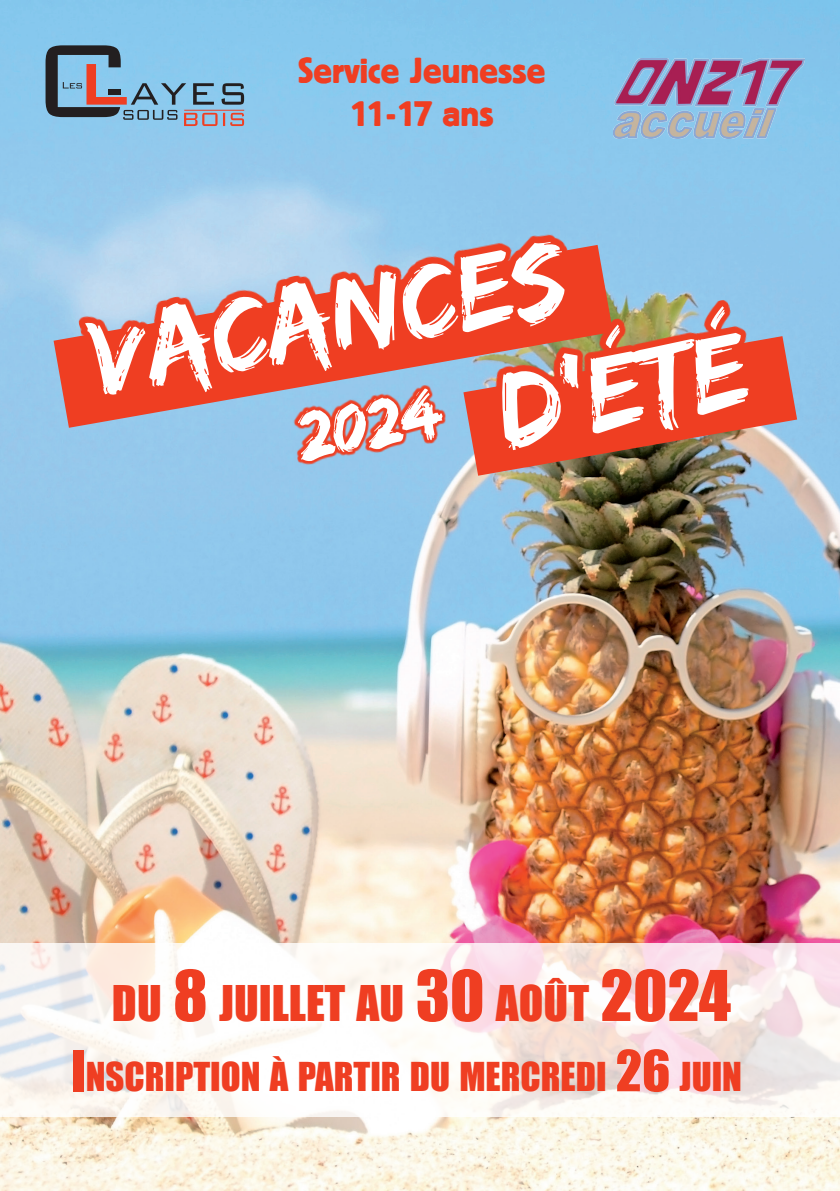
<style>
.page{position:relative;width:840px;height:1191px;background:#fff}
.page>*{position:absolute;margin:0;border:0;box-sizing:border-box;transform-origin:0 0}
.t1{font:45.2px "Impact";color:#ef3e22}
.t2{font:36.6px "Impact";color:#ef3e22}
.t3{font:36px/43.2px "Block BE";color:#ef3e22;text-align:center}
.s1{font-size:64.6px}
.s2{font-size:52.2px}
</style>
<div class="page">
<img style="left:0;top:0;width:839px;height:1191px">
<svg style="left:0;top:943px;width:839px;height:173px"></svg>
<img style="left:612px;top:59px;width:191px;height:79px">
<svg style="left:45px;top:45px;width:199px;height:81px"></svg>
<hr style="left:184px;top:110px;width:60px;height:1px;background:#ef3e22">
<div style="left:108px;top:89px;width:12px;height:6px;background:#231f20"></div>
<svg style="left:288px;top:428px;width:162px;height:39px"></svg>
<svg style="left:54px;top:245px;width:558px;height:183px"></svg>
<svg style="left:77px;top:228px;width:505px;height:189px"></svg>
<svg style="left:85px;top:242px;width:479px;height:153px"></svg>
<img style="left:463px;top:336px;width:333px;height:140px">
<img style="left:482px;top:297px;width:279px;height:169px">
<svg style="left:501px;top:306px;width:247px;height:144px"></svg>
<p class="t3" style="left:297px;top:47px;width:249px">Service Jeunesse<br>11-17 ans</p>
<p class="t1" style="left:112px;top:968px;width:620px">DU <span class="s1">8</span> JUILLET AU <span class="s1">30</span> AOÛT <span class="s1">2024</span></p>
<p class="t2" style="left:71px;top:1048px;width:672px"><span class="s2">I</span>NSCRIPTION À PARTIR DU MERCREDI <span class="s2">26</span> JUIN</p>
</div>
